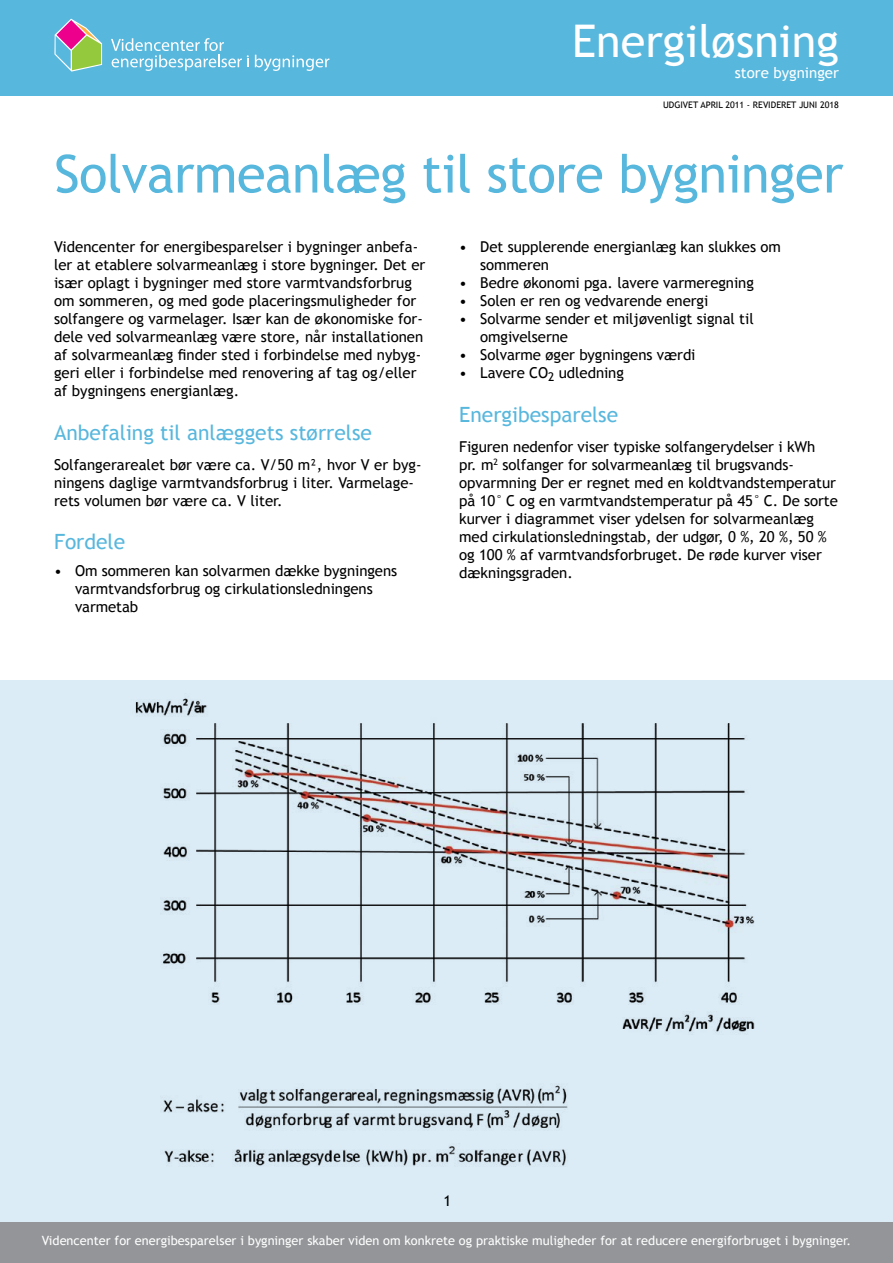
<style>
.page{position:relative;width:893px;height:1263px;background:#fff}
.page>*{position:absolute;margin:0;border:0;box-sizing:border-box;transform-origin:0 0}
.t1{font:52.5px "Trebuchet MS";letter-spacing:-.01em;color:#58b7dd}
.t2{font:45px "Trebuchet MS";color:#fff}
.t3{font:21px "Trebuchet MS";color:#58b7dd}
.t4{font:15px/18px "Trebuchet MS";letter-spacing:-.005em;color:#000}
.t5{font:15px "Trebuchet MS";color:#fff}
.t6{font:12.75px "Trebuchet MS";color:#fff}
.t7{font:9px "Trebuchet MS";color:#000}
</style>
<div class="page">
<div style="left:0;top:0;width:893px;height:95px;background:#58b7dd"></div>
<svg style="left:255px;top:55px;width:74px;height:16px"></svg>
<svg style="left:111px;top:38px;width:138px;height:33px"></svg>
<svg style="left:54px;top:19px;width:48px;height:53px"></svg>
<div style="left:0;top:680px;width:893px;height:552px;background:#dcecf6"></div>
<div style="left:0;top:1222px;width:893px;height:41px;background:#939598"></div>
<img style="left:135px;top:698px;width:620px;height:469px">
<h2 class="t2" style="left:572px;top:15px;width:268px">Energiløsning</h2>
<p class="t5" style="left:735px;top:64px;width:106px">store bygninger</p>
<p class="t7" style="left:663px;top:99px;width:177px">UDGIVET APRIL 2011 - REVIDERET JUNI 2018</p>
<h1 class="t1" style="left:54px;top:143px;width:791px">Solvarmeanlæg til store bygninger</h1>
<p class="t4" style="left:54px;top:238px;width:373px">Videncenter for energibesparelser i bygninger anbefa&shy;ler at etablere solvarmeanlæg i store bygninger. Det er især oplagt i bygninger med store varmtvandsforbrug om sommeren, og med gode placeringsmuligheder for solfangere og varmelager. Især kan de økonomiske for&shy;dele ved solvarmeanlæg være store, når installationen af solvarmeanlæg finder sted i forbindelse med nybyg&shy;geri eller i forbindelse med renovering af tag og/eller af bygningens energianlæg.</p>
<h3 class="t3" style="left:54px;top:420px;width:320px">Anbefaling til anlæggets størrelse</h3>
<p class="t4" style="left:54px;top:455px;width:369px">Solfangerarealet bør være ca. V/50 m², hvor V er byg&shy;ningens daglige varmtvandsforbrug i liter. Varmelage&shy;rets volumen bør være ca. V liter.</p>
<h3 class="t3" style="left:54px;top:529px;width:73px">Fordele</h3>
<p class="t4" style="left:75px;top:562px;width:324px;text-indent:-21px">• Om sommeren kan solvarmen dække bygningens varmtvandsforbrug og cirkulationsledningens varmetab</p>
<p class="t4" style="left:480px;top:238px;width:302px;text-indent:-21px">• Det supplerende energianlæg kan slukkes om sommeren</p>
<p class="t4" style="left:459px;top:274px;width:296px">• Bedre økonomi pga. lavere varmeregning</p>
<p class="t4" style="left:459px;top:292px;width:251px">• Solen er ren og vedvarende energi</p>
<p class="t4" style="left:480px;top:310px;width:275px;text-indent:-21px">• Solvarme sender et miljøvenligt signal til omgivelserne</p>
<p class="t4" style="left:459px;top:346px;width:238px">• Solvarme øger bygningens værdi</p>
<p class="t4" style="left:459px;top:364px;width:166px">• Lavere CO<sub>2</sub> udledning</p>
<h3 class="t3" style="left:459px;top:402px;width:160px">Energibesparelse</h3>
<p class="t4" style="left:459px;top:437px;width:380px">Figuren nedenfor viser typiske solfangerydelser i kWh<br>pr. m<sup>2</sup> solfanger for solvarmeanlæg til brugsvands&shy;opvarmning Der er regnet med en koldtvandstemperatur på 10° C og en varmtvandstemperatur på 45° C. De sorte kurver i diagrammet viser ydelsen for solvarmeanlæg med cirkulationsledningstab, der udgør, 0 %, 20 %, 50 % og 100 % af varmtvandsforbruget. De røde kurver viser dækningsgraden.</p>
<p class="t4" style="left:443px;top:1192px;width:9px">1</p>
<p class="t6" style="left:42px;top:1233px;width:811px">Videncenter for energibesparelser i bygninger skaber viden om konkrete og praktiske muligheder for at reducere energiforbruget i bygninger.</p>
</div>
